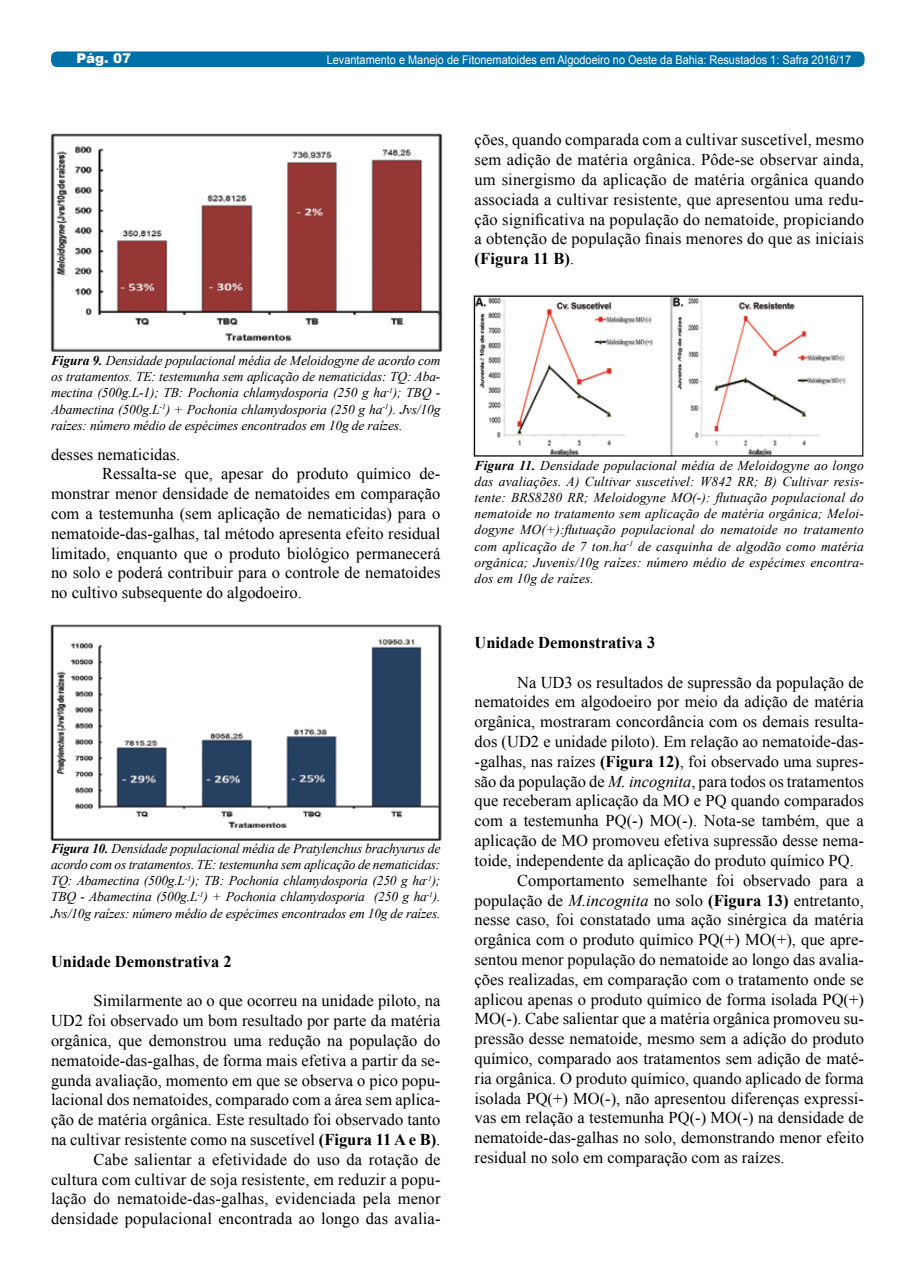
<style>
.page{position:relative;width:915px;height:1276px;background:#fff}
.page>*{position:absolute;margin:0;border:0;box-sizing:border-box;transform-origin:0 0}
.t1{font:16.5px/19.8px "Times New Roman";color:#000;text-align:right}
.t2{font:700 16.5px "Times New Roman";color:#000}
.t3{font:italic 13.5px/16.2px "Times New Roman";letter-spacing:-.01em;color:#000;text-align:justify}
.t4{font:900 13.5px "Arial";color:#fff}
.t5{font:12px "Arial";color:#fff;scale:.91 1}
.s1{font-weight:700}
.s2{font-style:italic}
</style>
<div class="page">
<div style="left:51px;top:51px;width:813px;height:16px;background:#0070a8;border-radius:6px"></div>
<img style="left:50px;top:133px;width:393px;height:219px">
<img style="left:50px;top:624px;width:392px;height:217px">
<img style="left:473px;top:294px;width:389px;height:163px">
<div style="left:474px;top:296px;width:389px;height:160px;border:1px solid #000"></div>
<p class="t4" style="left:76px;top:48px;width:56px">Pág. 07</p>
<p class="t5" style="left:327px;top:52px;width:577px">Levantamento e Manejo de Fitonematoides em Algodoeiro no Oeste da Bahia: Resustados 1: Safra 2016/17</p>
<p class="t1" style="left:474px;top:130px;width:391px;text-align:justify">ções, quando comparada com a cultivar suscetível, mesmo sem adição de matéria orgânica. Pôde-se observar ainda, um sinergismo da aplicação de matéria orgânica quando associada a cultivar resistente, que apresentou uma redu&shy;ção significativa na população do nematoide, propiciando a obtenção de população finais menores do que as iniciais <span class="s1">(Figura 11 B)</span>.</p>
<p class="t3" style="left:51px;top:352px;width:391px"><span class="s1">Figura 9.</span> Densidade populacional média de Meloidogyne de acordo com os tratamentos. TE: testemunha sem aplicação de nematicidas: TQ: Aba&shy;mectina (500g.L-1); TB: Pochonia chlamydosporia (250 g ha<sup>-1</sup>); TBQ - Abamectina (500g.L<sup>-1</sup>) + Pochonia chlamydosporia (250 g ha<sup>-1</sup>). Jvs/10g raízes: número médio de espécimes encontrados em 10g de raízes.</p>
<p class="t1" style="left:51px;top:444px;width:131px">desses nematicidas.</p>
<p class="t1" style="left:102px;top:464px;width:340px">Ressalta-se que, apesar do produto químico de-</p>
<p class="t1" style="left:51px;top:483px;width:391px">monstrar menor densidade de nematoides em comparação</p>
<p class="t1" style="left:51px;top:503px;width:391px">com a testemunha (sem aplicação de nematicidas) para o</p>
<p class="t1" style="left:51px;top:523px;width:391px">nematoide-das-galhas, tal método apresenta efeito residual</p>
<p class="t1" style="left:51px;top:543px;width:391px">limitado, enquanto que o produto biológico permanecerá</p>
<p class="t1" style="left:51px;top:563px;width:391px">no solo e poderá contribuir para o controle de nematoides</p>
<p class="t1" style="left:51px;top:582px;width:252px">no cultivo subsequente do algodoeiro.</p>
<p class="t3" style="left:51px;top:840px;width:391px"><span class="s1">Figura 10.</span> Densidade populacional média de Pratylenchus brachyurus de acordo com os tratamentos. TE: testemunha sem aplicação de nematicidas:<br>TQ: Abamectina (500g.L<sup>-1</sup>); TB: Pochonia chlamydosporia (250 g ha<sup>-1</sup>); TBQ - Abamectina (500g.L<sup>-1</sup>) + Pochonia chlamydosporia (250 g ha<sup>-1</sup>).<br>Jvs/10g raízes: número médio de espécimes encontrados em 10g de raízes.</p>
<p class="t2" style="left:51px;top:950px;width:182px">Unidade Demonstrativa 2</p>
<p class="t1" style="left:51px;top:990px;width:391px">Similarmente ao o que ocorreu na unidade piloto, na<br>UD2 foi observado um bom resultado por parte da matéria orgânica, que demonstrou uma redução na população do nematoide-das-galhas, de forma mais efetiva a partir da se&shy;gunda avaliação, momento em que se observa o pico popu&shy;lacional dos nematoides, comparado com a área sem aplica&shy;ção de matéria orgânica. Este resultado foi observado tanto na cultivar resistente como na suscetível <span class="s1">(Figura 11 A e B)</span>.<br>Cabe salientar a efetividade do uso da rotação de cultura com cultivar de soja resistente, em reduzir a popu&shy;lação do nematoide-das-galhas, evidenciada pela menor densidade populacional encontrada ao longo das avalia-</p>
<p class="t3" style="left:474px;top:457px;width:391px"><span class="s1">Figura 11.</span> Densidade populacional média de Meloidogyne ao longo das avaliações. A) Cultivar suscetível: W842 RR; B) Cultivar resis&shy;tente: BRS8280 RR; Meloidogyne MO(-): flutuação populacional do nematoide no tratamento sem aplicação de matéria orgânica; Meloi&shy;dogyne MO(+):flutuação populacional do nematoide no tratamento com aplicação de 7 ton.ha<sup>-1</sup> de casquinha de algodão como matéria orgânica; Juvenis/10g raízes: número médio de espécimes encontra&shy;dos em 10g de raízes.</p>
<p class="t2" style="left:474px;top:631px;width:182px">Unidade Demonstrativa 3</p>
<p class="t1" style="left:517px;top:672px;width:348px">Na UD3 os resultados de supressão da população de</p>
<p class="t1" style="left:474px;top:692px;width:391px">nematoides em algodoeiro por meio da adição de matéria</p>
<p class="t1" style="left:474px;top:711px;width:391px">orgânica, mostraram concordância com os demais resulta-</p>
<p class="t1" style="left:474px;top:731px;width:391px">dos (UD2 e unidade piloto). Em relação ao nematoide-das-</p>
<p class="t1" style="left:474px;top:751px;width:391px">-galhas, nas raízes <span class="s1">(Figura 12)</span>, foi observado uma supres-</p>
<p class="t1" style="left:474px;top:771px;width:391px">são da população de <span class="s2">M. incognita</span>, para todos os tratamentos</p>
<p class="t1" style="left:474px;top:791px;width:391px">que receberam aplicação da MO e PQ quando comparados</p>
<p class="t1" style="left:474px;top:810px;width:391px">com a testemunha PQ(-) MO(-). Nota-se também, que a</p>
<p class="t1" style="left:474px;top:830px;width:391px">aplicação de MO promoveu efetiva supressão desse nema-</p>
<p class="t1" style="left:474px;top:850px;width:380px">toide, independente da aplicação do produto químico PQ.</p>
<p class="t1" style="left:517px;top:870px;width:348px">Comportamento semelhante foi observado para a</p>
<p class="t1" style="left:474px;top:890px;width:391px">população de <span class="s2">M.incognita</span> no solo <span class="s1">(Figura 13)</span> entretanto,</p>
<p class="t1" style="left:474px;top:909px;width:391px">nesse caso, foi constatado uma ação sinérgica da matéria</p>
<p class="t1" style="left:474px;top:929px;width:391px">orgânica com o produto químico PQ(+) MO(+), que apre-</p>
<p class="t1" style="left:474px;top:949px;width:391px">sentou menor população do nematoide ao longo das avalia-</p>
<p class="t1" style="left:474px;top:969px;width:391px">ções realizadas, em comparação com o tratamento onde se</p>
<p class="t1" style="left:474px;top:989px;width:391px">aplicou apenas o produto químico de forma isolada PQ(+)</p>
<p class="t1" style="left:474px;top:1008px;width:391px">MO(-). Cabe salientar que a matéria orgânica promoveu su-</p>
<p class="t1" style="left:474px;top:1028px;width:391px">pressão desse nematoide, mesmo sem a adição do produto</p>
<p class="t1" style="left:474px;top:1048px;width:391px">químico, comparado aos tratamentos sem adição de maté-</p>
<p class="t1" style="left:474px;top:1068px;width:391px">ria orgânica. O produto químico, quando aplicado de forma</p>
<p class="t1" style="left:474px;top:1088px;width:391px">isolada PQ(+) MO(-), não apresentou diferenças expressi-</p>
<p class="t1" style="left:474px;top:1107px;width:391px">vas em relação a testemunha PQ(-) MO(-) na densidade de</p>
<p class="t1" style="left:474px;top:1127px;width:391px">nematoide-das-galhas no solo, demonstrando menor efeito</p>
<p class="t1" style="left:474px;top:1147px;width:311px">residual no solo em comparação com as raízes.</p>
</div>
